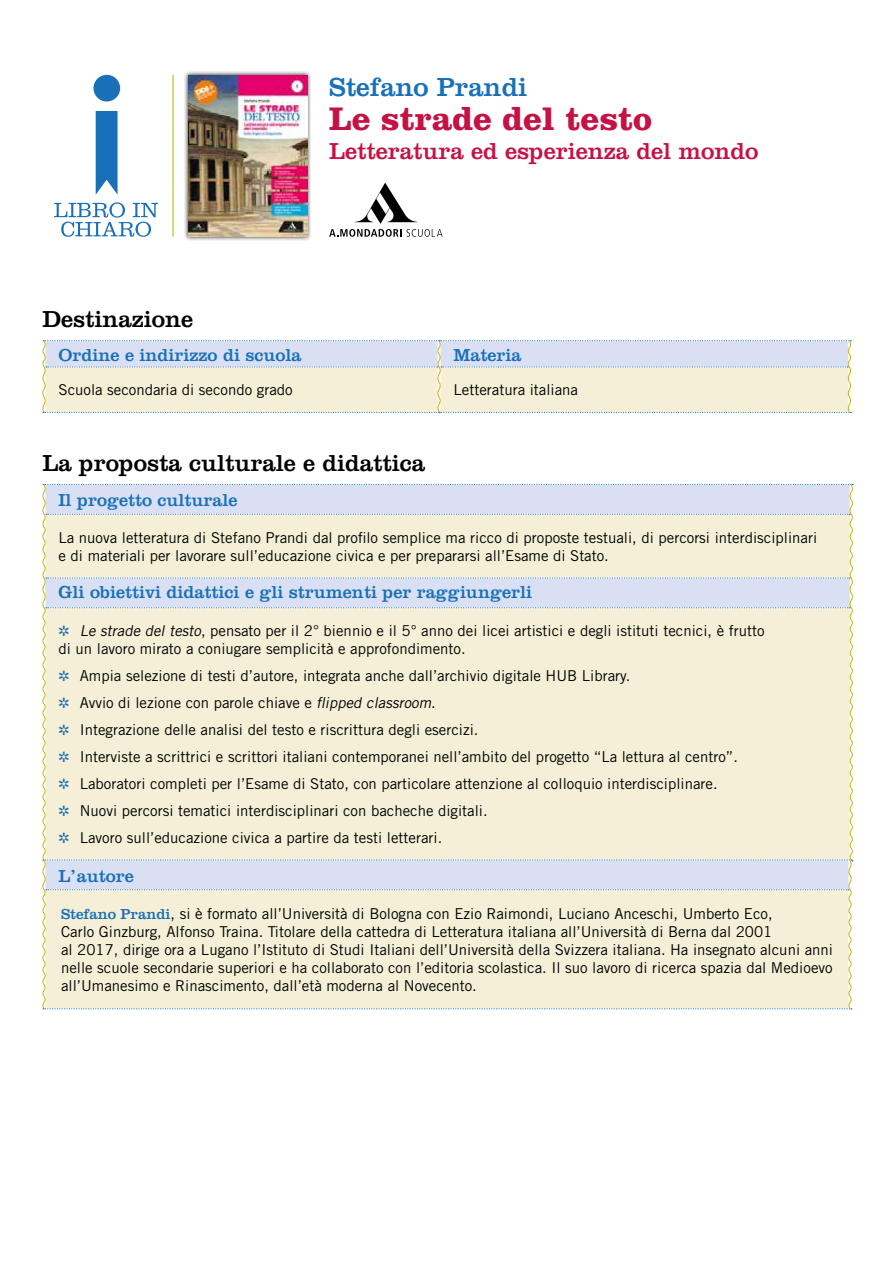
<style>
.page{position:relative;width:893px;height:1263px;background:#fff}
.page>*{position:absolute;margin:0;border:0;box-sizing:border-box;transform-origin:0 0}
.t1{font:700 33.9px "Clarendon";color:#c51244}
.t2{font:27.15px "Clarendon";color:#1a70b8}
.t3{font:24px "Clarendon";color:#000}
.t4{font:24px "Clarendon";color:#c51244}
.t5{font:18px "Clarendon";color:#1a70b8}
.t6{font:15px/18px "Trade Gothic LT Std";color:#000}
.s1{color:#1a70b8}
.s2{font-style:italic}
.s3{font-family:"Clarendon";color:#1a70b8}
</style>
<div class="page">
<hr style="left:172px;top:75px;width:2px;height:162px;background:#c5b612">
<svg style="left:96px;top:111px;width:22px;height:84px;background:#337fbf"></svg>
<div style="left:93px;top:75px;width:27px;height:26px;background:#1a70b8;border-radius:50%"></div>
<svg style="left:54px;top:202px;width:104px;height:35px"></svg>
<div style="left:183px;top:70px;width:128px;height:171px;background:#000;opacity:.75"></div>
<img style="left:188px;top:75px;width:119px;height:162px">
<svg style="left:329px;top:183px;width:114px;height:54px"></svg>
<svg style="left:42px;top:340px;width:810px;height:73px;background:#e7e8e0"></svg>
<svg style="left:42px;top:484px;width:812px;height:525px;background:#eeebda"></svg>
<h3 class="t3" style="left:43px;top:305px;width:152px">Destinazione</h3>
<h2 class="t2" style="left:329px;top:71px;width:200px">Stefano Prandi</h2>
<h1 class="t1" style="left:329px;top:98px;width:324px">Le strade del testo</h1>
<h3 class="t4" style="left:329px;top:137px;width:431px">Letteratura ed esperienza del mondo</h3>
<p class="t5" style="left:59px;top:344px;width:244px">Ordine e indirizzo di scuola</p>
<p class="t5" style="left:454px;top:344px;width:70px">Materia</p>
<p class="t6" style="left:59px;top:381px;width:236px">Scuola secondaria di secondo grado</p>
<p class="t6" style="left:454px;top:381px;width:126px">Letteratura italiana</p>
<h3 class="t3" style="left:43px;top:449px;width:384px">La proposta culturale e didattica</h3>
<p class="t5" style="left:59px;top:490px;width:181px">Il progetto culturale</p>
<p class="t6" style="left:59px;top:528px;width:760px">La nuova letteratura di Stefano Prandi dal profilo semplice ma ricco di proposte testuali, di percorsi interdisciplinari e di materiali per lavorare sull’educazione civica e per prepararsi all’Esame di Stato.</p>
<p class="t5" style="left:59px;top:582px;width:475px">Gli obiettivi didattici e gli strumenti per raggiungerli</p>
<p class="t6" style="left:59px;top:622px;width:708px"><span class="s1">✲</span> <span class="s2">Le strade del testo</span>, pensato per il 2° biennio e il 5° anno dei licei artistici e degli istituti tecnici, è frutto di un lavoro mirato a coniugare semplicità e approfondimento.</p>
<p class="t6" style="left:59px;top:662px;width:681px;line-height:27px"><span class="s1">✲</span> Ampia selezione di testi d’autore, integrata anche dall’archivio digitale HUB Library.<br><span class="s1">✲</span> Avvio di lezione con parole chiave e <span class="s2">flipped classroom</span>.<br><span class="s1">✲</span> Integrazione delle analisi del testo e riscrittura degli esercizi.<br><span class="s1">✲</span> Interviste a scrittrici e scrittori italiani contemporanei nell’ambito del progetto “La lettura al centro”. <span class="s1">✲</span> Laboratori completi per l’Esame di Stato, con particolare attenzione al colloquio interdisciplinare.<br><span class="s1">✲</span> Nuovi percorsi tematici interdisciplinari con bacheche digitali.<br><span class="s1">✲</span> Lavoro sull’educazione civica a partire da testi letterari.</p>
<p class="t5" style="left:59px;top:865px;width:77px">L’autore</p>
<p class="t6" style="left:61px;top:905px;width:774px"><span class="s3">Stefano Prandi</span>, si è formato all’Università di Bologna con Ezio Raimondi, Luciano Anceschi, Umberto Eco,<br>Carlo Ginzburg, Alfonso Traina. Titolare della cattedra di Letteratura italiana all’Università di Berna dal 2001<br>al 2017, dirige ora a Lugano l’Istituto di Studi Italiani dell’Università della Svizzera italiana. Ha insegnato alcuni anni nelle scuole secondarie superiori e ha collaborato con l’editoria scolastica. Il suo lavoro di ricerca spazia dal Medioevo all’Umanesimo e Rinascimento, dall’età moderna al Novecento.</p>
</div>
